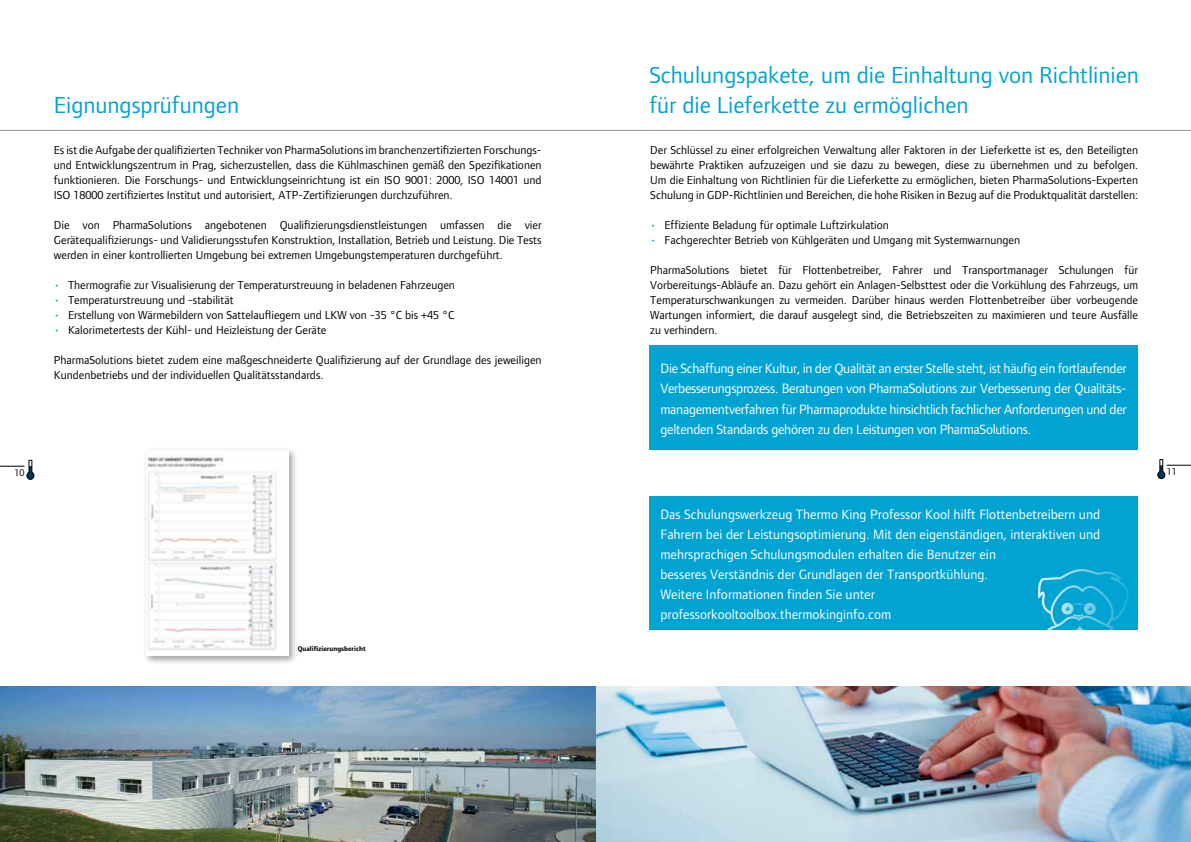
<style>
.page{position:relative;width:1191px;height:842px;background:#fff}
.page>*{position:absolute;margin:0;border:0;box-sizing:border-box;transform-origin:0 0}
.t1{font:24px "Foundry Form Sans Blonde";color:#00a3d2}
.t2{font:14px/20px "Foundry Form Sans Blonde";color:#fff;text-align:justify}
.t3{font:12px/15px "Foundry Form Sans Blonde";color:#000;text-align:justify}
.t4{font:10px "Foundry Form Sans Blonde";color:#000}
.t5{font:700 7px "Foundry Form Sans Blonde";color:#000}
.s1{color:#00a3d2}
</style>
<div class="page">
<hr style="left:0;top:130px;width:1191px;height:1px;background:#939598">
<img style="left:595px;top:686px;width:596px;height:156px">
<svg style="left:0;top:460px;width:34px;height:20px"></svg>
<svg style="left:1157px;top:459px;width:34px;height:20px"></svg>
<div style="left:649px;top:346px;width:489px;height:104px;background:#00a3d2"></div>
<div style="left:649px;top:496px;width:489px;height:134px;background:#00a3d2"></div>
<img style="left:0;top:686px;width:595px;height:156px">
<div style="left:143px;top:447px;width:155px;height:218px;background:#000;opacity:.37"></div>
<img style="left:146px;top:450px;width:143px;height:206px">
<svg style="left:1038px;top:569px;width:91px;height:61px"></svg>
<h1 class="t1" style="left:649px;top:62px;width:491px">Schulungspakete, um die Einhaltung von Richtlinien</h1>
<h1 class="t1" style="left:54px;top:92px;width:187px">Eignungsprüfungen</h1>
<h1 class="t1" style="left:649px;top:92px;width:321px">für die Lieferkette zu ermöglichen</h1>
<p class="t3" style="left:54px;top:142px;width:489px">Es ist die Aufgabe der qualifizierten Techniker von PharmaSolutions im branchenzertifizierten Forschungs&shy;und Entwicklungszentrum in Prag, sicherzustellen, dass die Kühlmaschinen gemäß den Spezifikationen funktionieren. Die Forschungs- und Entwicklungseinrichtung ist ein ISO 9001: 2000, ISO 14001 und ISO 18000 zertifiziertes Institut und autorisiert, ATP-Zertifizierungen durchzuführen.</p>
<p class="t3" style="left:54px;top:217px;width:489px">Die von PharmaSolutions angebotenen Qualifizierungsdienstleistungen umfassen die vier Gerätequalifizierungs- und Validierungsstufen Konstruktion, Installation, Betrieb und Leistung. Die Tests werden in einer kontrollierten Umgebung bei extremen Umgebungstemperaturen durchgeführt.</p>
<p class="t3" style="left:54px;top:277px;width:402px"><span class="s1">•</span> Thermografie zur Visualisierung der Temperaturstreuung in beladenen Fahrzeugen</p>
<p class="t3" style="left:54px;top:292px;width:181px"><span class="s1">•</span> Temperaturstreuung und -stabilität</p>
<p class="t3" style="left:54px;top:307px;width:402px"><span class="s1">•</span> Erstellung von Wärmebildern von Sattelaufliegern und LKW von -35 °C bis +45 °C</p>
<p class="t3" style="left:54px;top:322px;width:274px"><span class="s1">•</span> Kalorimetertests der Kühl- und Heizleistung der Geräte</p>
<p class="t3" style="left:54px;top:352px;width:489px">PharmaSolutions bietet zudem eine maßgeschneiderte Qualifizierung auf der Grundlage des jeweiligen<br>Kundenbetriebs und der individuellen Qualitätsstandards.</p>
<p class="t3" style="left:650px;top:142px;width:489px">Der Schlüssel zu einer erfolgreichen Verwaltung aller Faktoren in der Lieferkette ist es, den Beteiligten bewährte Praktiken aufzuzeigen und sie dazu zu bewegen, diese zu übernehmen und zu befolgen.<br>Um die Einhaltung von Richtlinien für die Lieferkette zu ermöglichen, bieten PharmaSolutions-Experten Schulung in GDP-Richtlinien und Bereichen, die hohe Risiken in Bezug auf die Produktqualität darstellen:</p>
<p class="t3" style="left:650px;top:217px;width:240px"><span class="s1">•</span> Effiziente Beladung für optimale Luftzirkulation</p>
<p class="t3" style="left:650px;top:232px;width:371px"><span class="s1">•</span> Fachgerechter Betrieb von Kühlgeräten und Umgang mit Systemwarnungen</p>
<p class="t3" style="left:650px;top:262px;width:489px">PharmaSolutions bietet für Flottenbetreiber, Fahrer und Transportmanager Schulungen für Vorbereitungs-Abläufe an. Dazu gehört ein Anlagen-Selbsttest oder die Vorkühlung des Fahrzeugs, um Temperaturschwankungen zu vermeiden. Darüber hinaus werden Flottenbetreiber über vorbeugende Wartungen informiert, die darauf ausgelegt sind, die Betriebszeiten zu maximieren und teure Ausfälle zu verhindern.</p>
<p class="t2" style="left:660px;top:359px;width:468px">Die Schaffung einer Kultur, in der Qualität an erster Stelle steht, ist häufig ein fortlaufender Verbesserungsprozess. Beratungen von PharmaSolutions zur Verbesserung der Qualitäts&shy;managementverfahren für Pharmaprodukte hinsichtlich fachlicher Anforderungen und der geltenden Standards gehören zu den Leistungen von PharmaSolutions.</p>
<p class="t4" style="left:14px;top:467px;width:11px">10</p>
<p class="t4" style="left:1166px;top:466px;width:11px">11</p>
<p class="t5" style="left:298px;top:645px;width:70px">Qualifizierungsbericht</p>
<p class="t2" style="left:660px;top:504px;width:441px;text-align:left">Das Schulungswerkzeug Thermo King Professor Kool hilft Flottenbetreibern und Fahrern bei der Leistungsoptimierung. Mit den eigenständigen, interaktiven und mehrsprachigen Schulungsmodulen erhalten die Benutzer ein<br>besseres Verständnis der Grundlagen der Transportkühlung.<br>Weitere Informationen finden Sie unter professorkooltoolbox.thermokinginfo.com</p>
</div>
